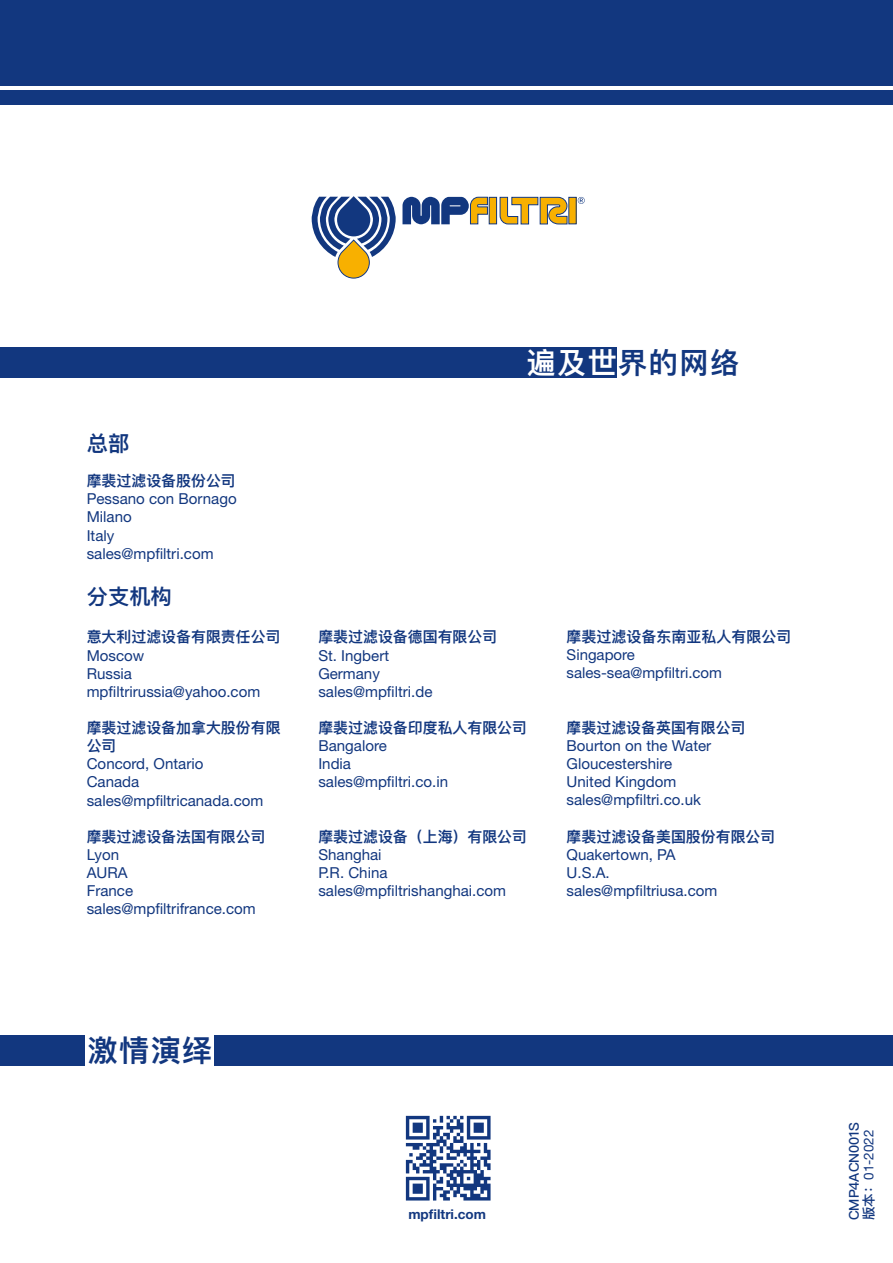
<style>
.page{position:relative;width:893px;height:1263px;background:#fff}
.page>*{position:absolute;margin:0;border:0;box-sizing:border-box;transform-origin:0 0}
.t1{font:600 30.3px "Ping Fang SC";color:#12377f}
.t2{font:600 30px "Ping Fang SC";color:#12377f}
.t3{font:600 29.55px "Ping Fang SC";color:#12377f}
.t4{font:600 29.1px "Ping Fang SC";letter-spacing:.05em;color:#12377f}
.t5{font:600 21.3px "Ping Fang SC";color:#12377f}
.t6{font:15.15px/18.1px "Helvetica Neue LT Std";color:#12377f}
.t7{font:15px/18px "Helvetica Neue LT Std";color:#12377f}
.t8{font:600 15px "Ping Fang SC";color:#12377f}
.t9{font:600 14.85px/18.1px "Ping Fang SC";color:#12377f}
.t10{font:700 13.5px "Helvetica Neue LT Std";color:#12377f}
.t11{font:500 13.5px "Ping Fang SC";color:#12377f}
.t12{font:13.5px "Helvetica Neue LT Std";color:#12377f}
.s1{color:#fff}
.s2{font-family:"Ping Fang SC";font-weight:500}
</style>
<div class="page">
<div style="left:0;top:0;width:893px;height:85px;background:#12377f"></div>
<div style="left:0;top:90px;width:893px;height:15px;background:#12377f"></div>
<div style="left:0;top:347px;width:617px;height:31px;background:#12377f"></div>
<div style="left:215px;top:1035px;width:678px;height:30px;background:#12377f"></div>
<svg style="left:312px;top:196px;width:84px;height:83px"></svg>
<svg style="left:499px;top:196px;width:69px;height:29px"></svg>
<div style="left:569px;top:197px;width:7px;height:27px;background:#f8b000"></div>
<div style="left:489px;top:197px;width:7px;height:27px;background:#f8b000"></div>
<div style="left:489px;top:197px;width:8px;height:27px;border:1px solid #12377f"></div>
<svg style="left:402px;top:196px;width:86px;height:29px"></svg>
<svg style="left:578px;top:197px;width:7px;height:7px"></svg>
<div style="left:0;top:1035px;width:85px;height:30px;background:#12377f"></div>
<svg style="left:406px;top:1116px;width:85px;height:84px"></svg>
<h3 class="t5" style="left:87px;top:430px;width:44px">总部</h3>
<p class="t9" style="left:87px;top:472px;width:151px">摩裴过滤设备股份公司</p>
<p class="t6" style="left:87px;top:490px;width:151px">Pessano con Bornago<br>Milano<br>Italy sales@mpfiltri.com</p>
<h3 class="t5" style="left:87px;top:583px;width:87px">分支机构</h3>
<p class="t9" style="left:87px;top:628px;width:195px">意大利过滤设备有限责任公司</p>
<p class="t6" style="left:87px;top:646px;width:175px">Moscow<br>Russia mpfiltrirussia@yahoo.com</p>
<p class="t9" style="left:87px;top:718px;width:195px">摩裴过滤设备加拿大股份有限公司</p>
<p class="t6" style="left:87px;top:755px;width:178px">Concord, Ontario<br>Canada sales@mpfiltricanada.com</p>
<p class="t9" style="left:87px;top:827px;width:180px">摩裴过滤设备法国有限公司</p>
<p class="t6" style="left:87px;top:845px;width:171px">Lyon<br>AURA<br>France sales@mpfiltrifrance.com</p>
<h3 class="t3" style="left:525px;top:344px;width:211px"><span class="s1">遍及世</span>界的网络</h3>
<h3 class="t4" style="left:526px;top:345px;width:214px"><span class="s1">遍及世</span>界的网络</h3>
<p class="t9" style="left:318px;top:628px;width:180px">摩裴过滤设备德国有限公司</p>
<p class="t6" style="left:318px;top:646px;width:116px">St. Ingbert<br>Germany sales@mpfiltri.de</p>
<p class="t9" style="left:318px;top:718px;width:210px">摩裴过滤设备印度私人有限公司</p>
<p class="t6" style="left:318px;top:736px;width:131px">Bangalore<br>India sales@mpfiltri.co.in</p>
<p class="t9" style="left:318px;top:827px;width:210px">摩裴过滤设备（上海）有限公司</p>
<p class="t6" style="left:318px;top:845px;width:189px">Shanghai<br>P.R. China sales@mpfiltrishanghai.com</p>
<p class="t8" style="left:567px;top:628px;width:226px">摩裴过滤设备东南亚私人有限公司</p>
<p class="t7" style="left:567px;top:646px;width:157px">Singapore sales-sea@mpfiltri.com</p>
<p class="t9" style="left:567px;top:718px;width:180px">摩裴过滤设备英国有限公司</p>
<p class="t6" style="left:567px;top:736px;width:146px">Bourton on the Water<br>Gloucestershire<br>United Kingdom sales@mpfiltri.co.uk</p>
<p class="t9" style="left:567px;top:827px;width:210px">摩裴过滤设备美国股份有限公司</p>
<p class="t6" style="left:567px;top:845px;width:152px">Quakertown, PA<br>U.S.A. sales@mpfiltriusa.com</p>
<h1 class="t1" style="left:90px;top:1032px;width:127px">激情演绎</h1>
<h2 class="t2" style="left:182px;top:1032px;width:31px">绎</h2>
<p class="t10" style="left:408px;top:1206px;width:79px">mpfiltri.com</p>
<p class="t11" style="left:846px;top:1220px;width:100px;rotate:-90deg">CMP4ACN001S</p>
<p class="t12" style="left:861px;top:1220px;width:92px;rotate:-90deg"><span class="s2">版本：</span>01-2022</p>
</div>
